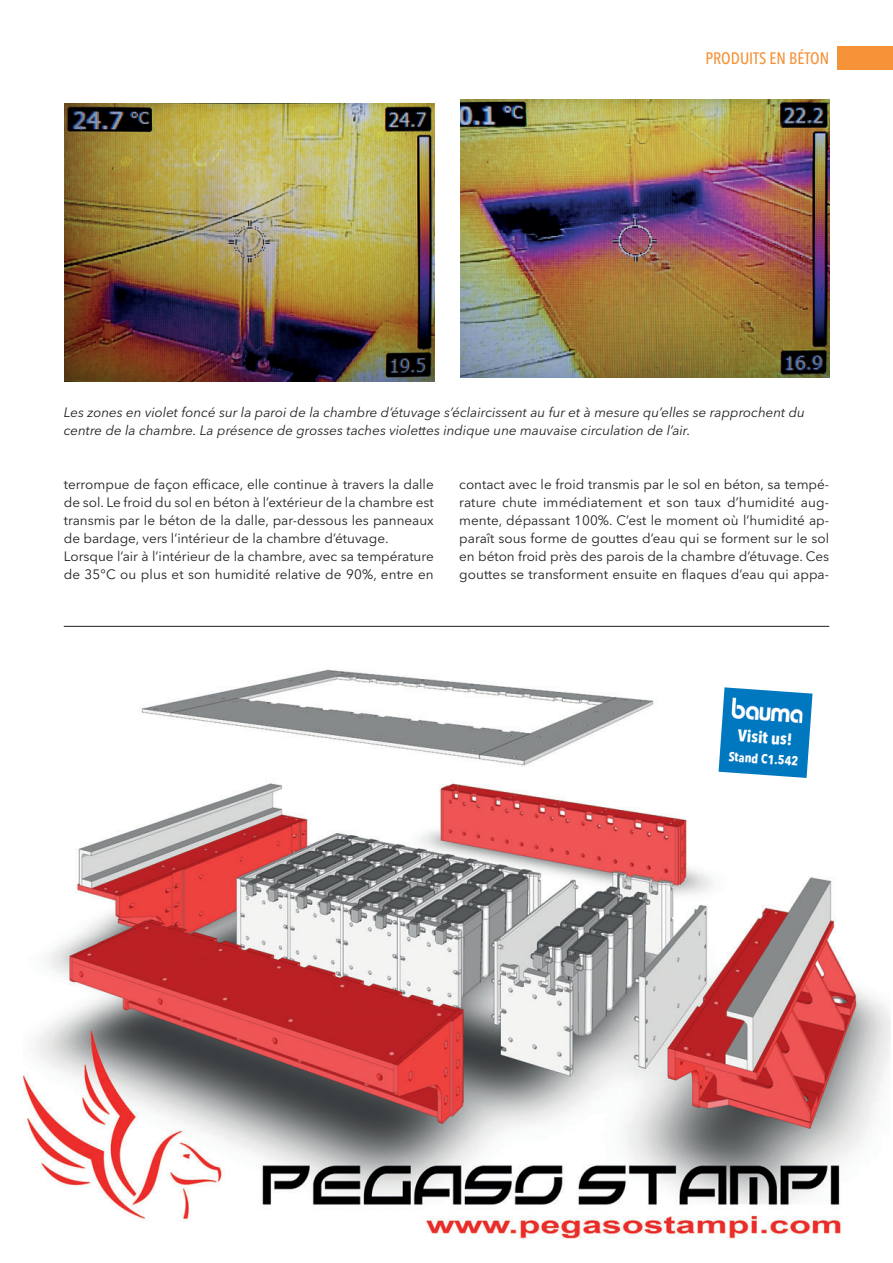
<style>
.page{position:relative;width:893px;height:1263px;background:#fff}
.page>*{position:absolute;margin:0;border:0;box-sizing:border-box;transform-origin:0 0}
.t1{font:700 16.65px "Avenir Next Condensed";color:#fff}
.t2{font:500 16.5px "Avenir Next Condensed";color:#f69238}
.t3{font:13.5px/18px "Avenir Next";color:#231f20}
.t4{font:italic 13.5px/18px "Avenir Next";color:#231f20}
.t5{font:700 12.9px "Avenir Next Condensed";color:#fff}
</style>
<div class="page">
<img style="left:23px;top:669px;width:867px;height:570px">
<div style="left:838px;top:47px;width:55px;height:23px;background:#f69238"></div>
<img style="left:64px;top:104px;width:370px;height:277px">
<img style="left:460px;top:100px;width:369px;height:277px">
<hr style="left:64px;top:626px;width:765px;height:1px;background:#231f20">
<svg style="left:719px;top:687px;width:93px;height:91px;background:#268cc9"></svg>
<img style="left:731px;top:697px;width:72px;height:26px">
<p class="t2" style="left:705px;top:51px;width:125px">PRODUITS EN BÉTON</p>
<p class="t4" style="left:64px;top:404px;width:743px">Les zones en violet foncé sur la paroi de la chambre d’étuvage s’éclaircissent au fur et à mesure qu’elles se rapprochent du centre de la chambre. La présence de grosses taches violettes indique une mauvaise circulation de l’air.</p>
<p class="t3" style="left:64px;top:476px;width:371px">terrompue de façon efficace, elle continue à travers la dalle de sol. Le froid du sol en béton à l’extérieur de la chambre est transmis par le béton de la dalle, par-dessous les panneaux de bardage, vers l’intérieur de la chambre d’étuvage.<br>Lorsque l’air à l’intérieur de la chambre, avec sa température de 35°C ou plus et son humidité relative de 90%, entre en</p>
<p class="t3" style="left:459px;top:476px;width:371px;text-align:justify">contact avec le froid transmis par le sol en béton, sa tempé&shy;rature chute immédiatement et son taux d’humidité aug&shy;mente, dépassant 100%. C’est le moment où l’humidité ap&shy;paraît sous forme de gouttes d’eau qui se forment sur le sol en béton froid près des parois de la chambre d’étuvage. Ces gouttes se transforment ensuite en flaques d’eau qui appa-</p>
<p class="t1" style="left:738px;top:726px;width:56px;rotate:4deg">Visit us!</p>
<p class="t5" style="left:729px;top:749px;width:71px;rotate:4deg">Stand C1.542</p>
</div>
